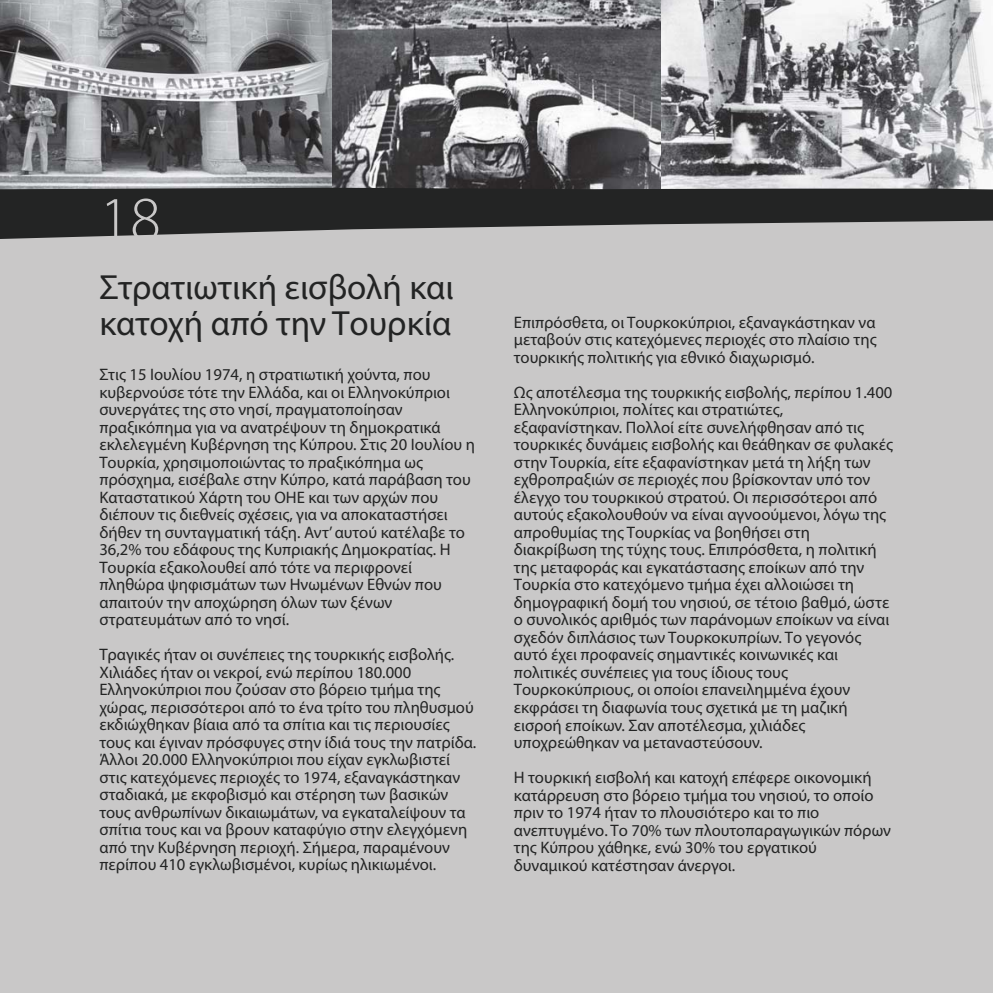
<style>
.page{position:relative;width:993px;height:993px;background:#fff}
.page>*{position:absolute;margin:0;border:0;box-sizing:border-box;transform-origin:0 0}
.t1{font:300 63px "Myriad Pro";color:#c9c8c8}
.t2{font:35px/35px "Myriad Pro";color:#232424}
.t3{font:16.62px/17.5px "Myriad Pro";color:#232424}
</style>
<div class="page">
<svg style="left:992px;top:912px;width:1px;height:53px"></svg>
<div style="left:1px;top:210px;width:991px;height:782px;background:#c9c8c8"></div>
<img style="left:331px;top:0;width:330px;height:188px">
<img style="left:1px;top:0;width:330px;height:188px">
<img style="left:661px;top:0;width:331px;height:188px">
<svg style="left:1px;top:188px;width:991px;height:51px;fill:#232424"></svg>
<h1 class="t1" style="left:99px;top:181px;width:63px">18</h1>
<h2 class="t2" style="left:99px;top:273px;width:356px">Στρατιωτική εισβολή και κατοχή από την Τουρκία</h2>
<p class="t3" style="left:99px;top:367px;width:377px">Στις 15 Ιουλίου 1974, η στρατιωτική χούντα, που κυβερνούσε τότε την Ελλάδα, και οι Ελληνοκύπριοι συνεργάτες της στο νησί, πραγματοποίησαν πραξικόπημα για να ανατρέψουν τη δημοκρατικά εκλελεγμένη Κυβέρνηση της Κύπρου. Στις 20 Ιουλίου η Τουρκία, χρησιμοποιώντας το πραξικόπημα ως πρόσχημα, εισέβαλε στην Κύπρο, κατά παράβαση του Καταστατικού Χάρτη του ΟΗΕ και των αρχών που διέπουν τις διεθνείς σχέσεις, για να αποκαταστήσει δήθεν τη συνταγματική τάξη. Αντ’ αυτού κατέλαβε το 36,2% του εδάφους της Κυπριακής Δημοκρατίας. Η Τουρκία εξακολουθεί από τότε να περιφρονεί πληθώρα ψηφισμάτων των Ηνωμένων Εθνών που απαιτούν την αποχώρηση όλων των ξένων στρατευμάτων από το νησί.</p>
<p class="t3" style="left:99px;top:647px;width:378px">Τραγικές ήταν οι συνέπειες της τουρκικής εισβολής.<br>Χιλιάδες ήταν οι νεκροί, ενώ περίπου 180.000<br>Ελληνοκύπριοι που ζούσαν στο βόρειο τμήμα της χώρας, περισσότεροι από το ένα τρίτο του πληθυσμού εκδιώχθηκαν βίαια από τα σπίτια και τις περιουσίες τους και έγιναν πρόσφυγες στην ίδιά τους την πατρίδα.<br>Άλλοι 20.000 Ελληνοκύπριοι που είχαν εγκλωβιστεί στις κατεχόμενες περιοχές το 1974, εξαναγκάστηκαν σταδιακά, με εκφοβισμό και στέρηση των βασικών τους ανθρωπίνων δικαιωμάτων, να εγκαταλείψουν τα σπίτια τους και να βρουν καταφύγιο στην ελεγχόμενη από την Κυβέρνηση περιοχή. Σήμερα, παραμένουν περίπου 410 εγκλωβισμένοι, κυρίως ηλικιωμένοι.</p>
<p class="t3" style="left:513px;top:315px;width:364px;text-align:justify">Επιπρόσθετα, οι Τουρκοκύπριοι, εξαναγκάστηκαν να μεταβούν στις κατεχόμενες περιοχές στο πλαίσιο της τουρκικής πολιτικής για εθνικό διαχωρισμό.</p>
<p class="t3" style="left:513px;top:385px;width:380px">Ως αποτέλεσμα της τουρκικής εισβολής, περίπου 1.400<br>Ελληνοκύπριοι, πολίτες και στρατιώτες, εξαφανίστηκαν. Πολλοί είτε συνελήφθησαν από τις τουρκικές δυνάμεις εισβολής και θεάθηκαν σε φυλακές στην Τουρκία, είτε εξαφανίστηκαν μετά τη λήξη των εχθροπραξιών σε περιοχές που βρίσκονταν υπό τον έλεγχο του τουρκικού στρατού. Οι περισσότεροι από αυτούς εξακολουθούν να είναι αγνοούμενοι, λόγω της απροθυμίας της Τουρκίας να βοηθήσει στη διακρίβωση της τύχης τους. Επιπρόσθετα, η πολιτική της μεταφοράς και εγκατάστασης εποίκων από την Τουρκία στο κατεχόμενο τμήμα έχει αλλοιώσει τη δημογραφική δομή του νησιού, σε τέτοιο βαθμό, ώστε ο συνολικός αριθμός των παράνομων εποίκων να είναι σχεδόν διπλάσιος των Τουρκοκυπρίων. Το γεγονός αυτό έχει προφανείς σημαντικές κοινωνικές και πολιτικές συνέπειες για τους ίδιους τους Τουρκοκύπριους, οι οποίοι επανειλημμένα έχουν εκφράσει τη διαφωνία τους σχετικά με τη μαζική εισροή εποίκων. Σαν αποτέλεσμα, χιλιάδες υποχρεώθηκαν να μεταναστεύσουν.</p>
<p class="t3" style="left:513px;top:770px;width:378px">Η τουρκική εισβολή και κατοχή επέφερε οικονομική κατάρρευση στο βόρειο τμήμα του νησιού, το οποίο πριν το 1974 ήταν το πλουσιότερο και το πιο ανεπτυγμένο. Το 70% των πλουτοπαραγωγικών πόρων της Κύπρου χάθηκε, ενώ 30% του εργατικού δυναμικού κατέστησαν άνεργοι.</p>
</div>
